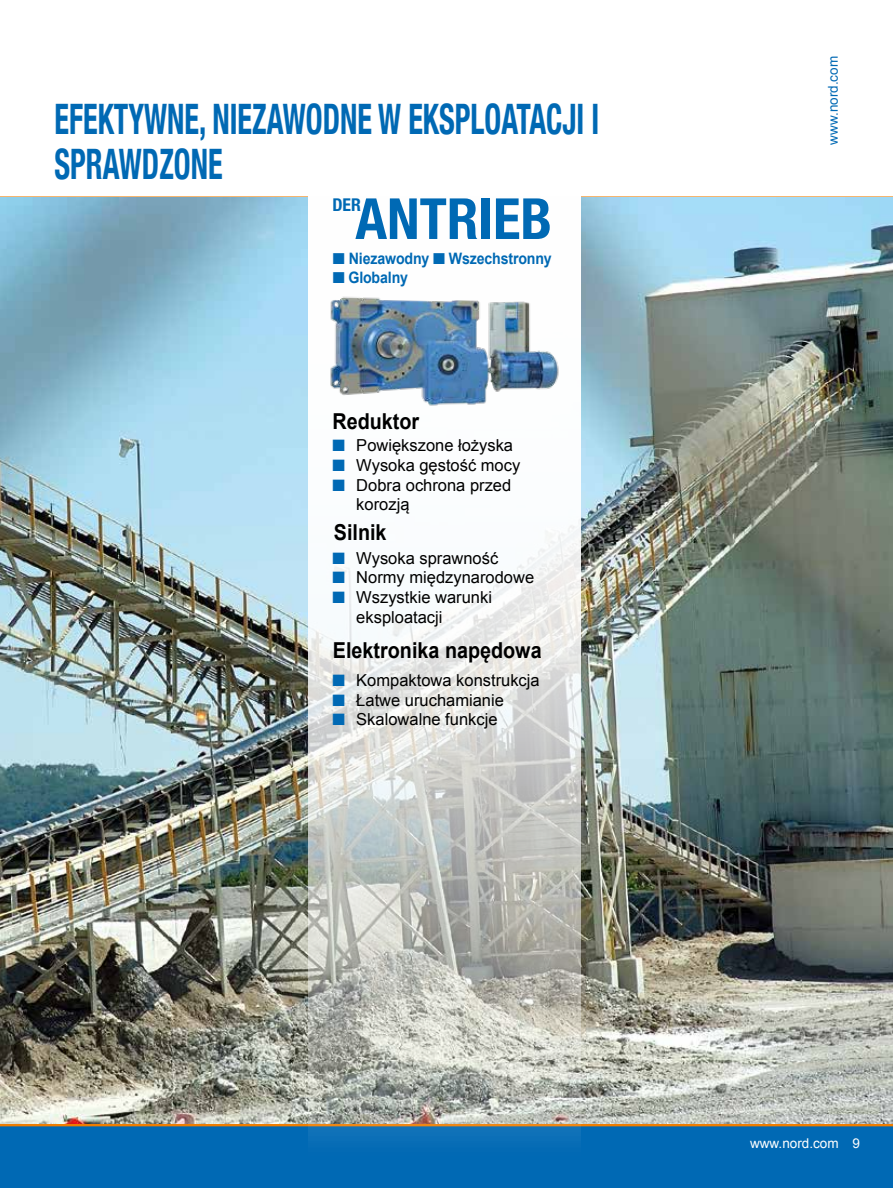
<style>
.page{position:relative;width:893px;height:1188px;background:#fff}
.page>*{position:absolute;margin:0;border:0;box-sizing:border-box;transform-origin:0 0}
.t1{font:700 condensed 56.85px "Helvetica Neue";color:#0069b4}
.t2{font:700 condensed 42px/45px "Helvetica Neue";color:#0069b4;scale:.72 1}
.t3{font:700 21.9px "Arial";color:#000;scale:.9 1}
.t4{font:700 condensed 17.7px "Helvetica Neue";color:#0069b4}
.t5{font:16.5px/19.5px "Arial";color:#000}
.t6{font:700 15.75px "Arial";letter-spacing:-.01em;color:#0069b4;scale:.9 1}
.t7{font:13.5px "Arial";color:#fff}
.t8{font:13.5px "Arial";color:#0069b4}
.s1{color:#0069b4}
</style>
<div class="page">
<div style="left:0;top:1125px;width:893px;height:63px;background:#0069b4"></div>
<hr style="left:0;top:1123px;width:893px;height:3px;background:#ef7d00">
<hr style="left:0;top:196px;width:893px;height:2px;background:#ef7d00">
<img style="left:0;top:198px;width:893px;height:925px">
<svg style="left:309px;top:196px;width:272px;height:944px"></svg>
<img style="left:316px;top:287px;width:249px;height:124px">
<h2 class="t2" style="left:55px;top:93px;width:758px">EFEKTYWNE, NIEZAWODNE W EKSPLOATACJI I<br>SPRAWDZONE</h2>
<h1 class="t1" style="left:355px;top:184px;width:198px">ANTRIEB</h1>
<p class="t4" style="left:332px;top:194px;width:30px">DER</p>
<p class="t6" style="left:333px;top:248px;width:245px">■ Niezawodny ■ Wszechstronny</p>
<p class="t6" style="left:333px;top:267px;width:85px">■ Globalny</p>
<h3 class="t3" style="left:333px;top:406px;width:98px">Reduktor</h3>
<p class="t5" style="left:333px;top:436px;width:182px"><span class="s1">■</span> Powiększone łożyska</p>
<p class="t5" style="left:333px;top:456px;width:189px"><span class="s1">■</span> Wysoka gęstość mocy</p>
<p class="t5" style="left:356px;top:476px;width:156px;text-indent:-24px"><span class="s1">■</span> Dobra ochrona przed korozją</p>
<h3 class="t3" style="left:334px;top:517px;width:60px">Silnik</h3>
<p class="t5" style="left:333px;top:548px;width:167px"><span class="s1">■</span> Wysoka sprawność</p>
<p class="t5" style="left:333px;top:568px;width:203px"><span class="s1">■</span> Normy międzynarodowe</p>
<p class="t5" style="left:356px;top:588px;width:137px;text-indent:-24px"><span class="s1">■</span> Wszystkie warunki eksploatacji</p>
<h3 class="t3" style="left:333px;top:636px;width:233px">Elektronika napędowa</h3>
<p class="t5" style="left:332px;top:670px;width:209px"><span class="s1">■</span> Kompaktowa konstrukcja</p>
<p class="t5" style="left:332px;top:690px;width:173px"><span class="s1">■</span> Łatwe uruchamianie</p>
<p class="t5" style="left:332px;top:710px;width:167px"><span class="s1">■</span> Skalowalne funkcje</p>
<p class="t8" style="left:824px;top:145px;width:90px;rotate:-90deg">www.nord.com</p>
<p class="t7" style="left:750px;top:1135px;width:111px">www.nord.com 9</p>
</div>
